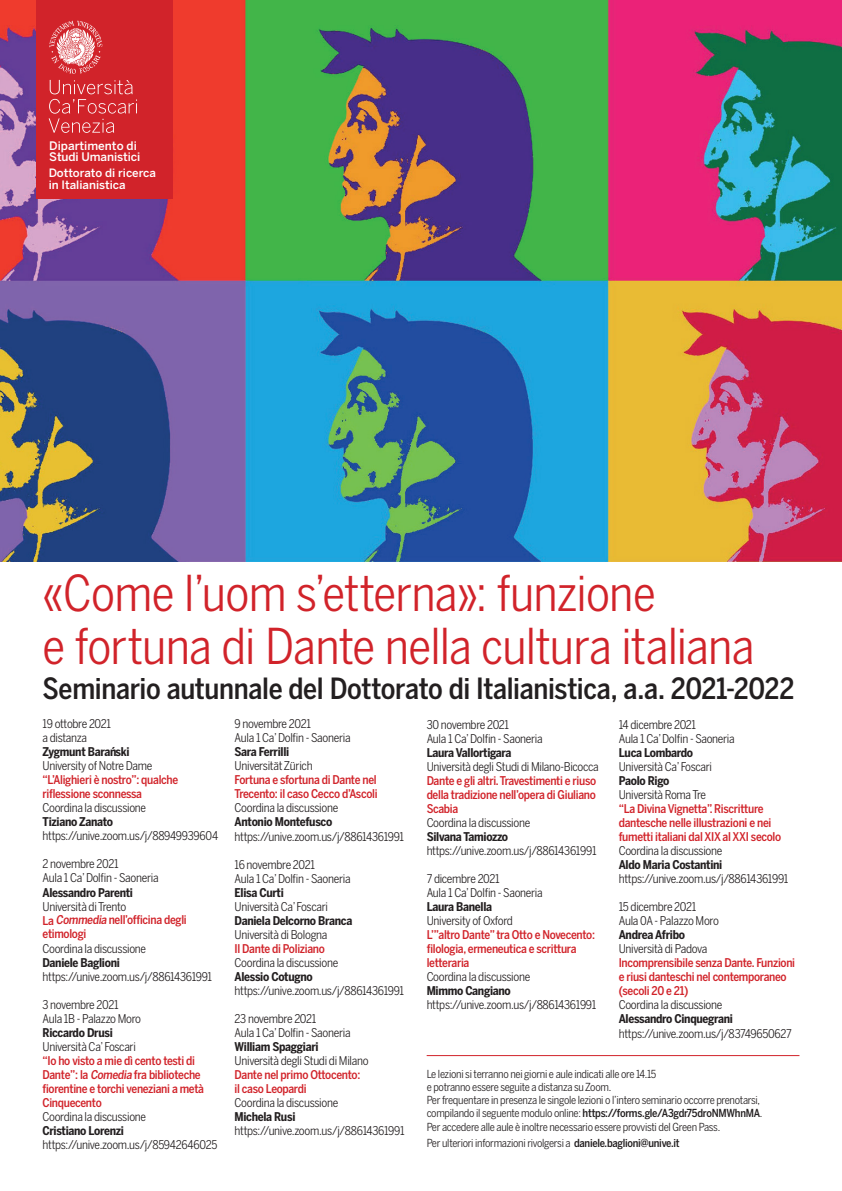
<style>
.page{position:relative;width:842px;height:1191px;background:#fff}
.page>*{position:absolute;margin:0;border:0;box-sizing:border-box;transform-origin:0 0}
.t1{font:49px/53px "Benton Sans Cond";letter-spacing:-.015em;color:#d1232a}
.t2{font:500 29px "Benton Sans Cond";letter-spacing:-.015em;color:#231f20}
.t3{font:12px/14px "Benton Sans Cond";letter-spacing:-.025em;color:#231f20}
.t4{font:500 12px/14px "Benton Sans Cond";letter-spacing:-.025em;color:#d1232a}
.t5{font:700 12px "Benton Sans Cond";letter-spacing:-.025em;color:#231f20}
.t6{font:500 11.7px/11.7px "Benton Sans";letter-spacing:-.01em;color:#fff}
.t7{font:500 11.5px/11.8px "Benton Sans";color:#fff}
.t8{font:11px/13.2px "Benton Sans Cond";letter-spacing:-.025em;color:#231f20}
.s1{font-weight:500}
</style>
<div class="page">
<img style="left:0;top:0;width:842px;height:561px">
<div style="left:37px;top:0;width:136px;height:198px;background:#d1232a"></div>
<svg style="left:49px;top:21px;width:53px;height:53px"></svg>
<svg style="left:49px;top:80px;width:88px;height:53px"></svg>
<hr style="left:427px;top:1055px;width:372px;height:1px;background:#d1232a">
<p class="t6" style="left:49px;top:139px;width:92px">Dipartimento di<br>Studi Umanistici</p>
<p class="t7" style="left:49px;top:167px;width:109px">Dottorato di ricerca in Italianistica</p>
<h1 class="t1" style="left:43px;top:566px;width:713px">«Come l’uom s’etterna»: funzione<br>e fortuna di Dante nella cultura italiana</h1>
<h2 class="t2" style="left:43px;top:671px;width:753px">Seminario autunnale del Dottorato di Italianistica, a.a. 2021-2022</h2>
<p class="t3" style="left:43px;top:717px;width:70px">19 ottobre 2021 a distanza</p>
<p class="t5" style="left:43px;top:745px;width:89px">Zygmunt Baran´ski</p>
<p class="t3" style="left:43px;top:759px;width:111px">University of Notre Dame</p>
<p class="t4" style="left:43px;top:773px;width:137px">“L’Alighieri è nostro”: qualche riflessione sconnessa</p>
<p class="t3" style="left:43px;top:801px;width:105px">Coordina la discussione</p>
<p class="t5" style="left:43px;top:815px;width:72px">Tiziano Zanato</p>
<p class="t3" style="left:43px;top:829px;width:177px">https://unive.zoom.us/j/88949939604</p>
<p class="t3" style="left:43px;top:857px;width:118px">2 novembre 2021<br>Aula 1 Ca’ Dolfin - Saoneria</p>
<p class="t5" style="left:43px;top:885px;width:92px">Alessandro Parenti</p>
<p class="t3" style="left:43px;top:899px;width:85px">Università di Trento</p>
<p class="t4" style="left:43px;top:913px;width:146px">La Commedia nell’officina degli etimologi</p>
<p class="t3" style="left:43px;top:941px;width:105px">Coordina la discussione</p>
<p class="t5" style="left:43px;top:955px;width:79px">Daniele Baglioni</p>
<p class="t3" style="left:43px;top:969px;width:171px">https://unive.zoom.us/j/88614361991</p>
<p class="t3" style="left:43px;top:997px;width:100px">3 novembre 2021<br>Aula 1B - Palazzo Moro</p>
<p class="t5" style="left:43px;top:1025px;width:72px">Riccardo Drusi</p>
<p class="t3" style="left:43px;top:1039px;width:95px">Università Ca’ Foscari</p>
<p class="t4" style="left:43px;top:1053px;width:163px">“Io ho visto a mie dì cento testi di<br>Dante”: la Comedia fra biblioteche fiorentine e torchi veneziani a metà<br>Cinquecento</p>
<p class="t3" style="left:43px;top:1109px;width:105px">Coordina la discussione</p>
<p class="t5" style="left:43px;top:1123px;width:83px">Cristiano Lorenzi</p>
<p class="t3" style="left:43px;top:1137px;width:176px">https://unive.zoom.us/j/85942646025</p>
<p class="t3" style="left:235px;top:717px;width:118px">9 novembre 2021<br>Aula 1 Ca’ Dolfin - Saoneria</p>
<p class="t5" style="left:235px;top:745px;width:56px">Sara Ferrilli</p>
<p class="t3" style="left:235px;top:759px;width:80px">Universität Zürich</p>
<p class="t4" style="left:235px;top:773px;width:144px">Fortuna e sfortuna di Dante nel<br>Trecento: il caso Cecco d’Ascoli</p>
<p class="t3" style="left:235px;top:801px;width:105px">Coordina la discussione</p>
<p class="t5" style="left:235px;top:815px;width:99px">Antonio Montefusco</p>
<p class="t3" style="left:235px;top:829px;width:171px">https://unive.zoom.us/j/88614361991</p>
<p class="t3" style="left:235px;top:857px;width:118px">16 novembre 2021<br>Aula 1 Ca’ Dolfin - Saoneria</p>
<p class="t5" style="left:235px;top:885px;width:51px">Elisa Curti</p>
<p class="t3" style="left:235px;top:899px;width:95px">Università Ca’ Foscari</p>
<p class="t5" style="left:235px;top:913px;width:119px">Daniela Delcorno Branca</p>
<p class="t3" style="left:235px;top:927px;width:94px">Università di Bologna</p>
<p class="t4" style="left:235px;top:941px;width:92px">Il Dante di Poliziano</p>
<p class="t3" style="left:235px;top:955px;width:105px">Coordina la discussione</p>
<p class="t5" style="left:235px;top:969px;width:80px">Alessio Cotugno</p>
<p class="t3" style="left:235px;top:983px;width:171px">https://unive.zoom.us/j/88614361991</p>
<p class="t3" style="left:235px;top:1011px;width:118px">23 novembre 2021<br>Aula 1 Ca’ Dolfin - Saoneria</p>
<p class="t5" style="left:235px;top:1039px;width:85px">William Spaggiari</p>
<p class="t3" style="left:235px;top:1053px;width:136px">Università degli Studi di Milano</p>
<p class="t4" style="left:235px;top:1067px;width:127px">Dante nel primo Ottocento: il caso Leopardi</p>
<p class="t3" style="left:235px;top:1095px;width:105px">Coordina la discussione</p>
<p class="t5" style="left:235px;top:1109px;width:62px">Michela Rusi</p>
<p class="t3" style="left:235px;top:1123px;width:172px">https://unive.zoom.us/j/88614361991</p>
<p class="t3" style="left:427px;top:717px;width:118px">30 novembre 2021<br>Aula 1 Ca’ Dolfin - Saoneria</p>
<p class="t5" style="left:427px;top:745px;width:86px">Laura Vallortigara</p>
<p class="t3" style="left:427px;top:759px;width:174px">Università degli Studi di Milano-Bicocca</p>
<p class="t4" style="left:427px;top:773px;width:171px;text-align:justify">Dante e gli altri. Travestimenti e riuso della tradizione nell’opera di Giuliano Scabia</p>
<p class="t3" style="left:427px;top:815px;width:105px">Coordina la discussione</p>
<p class="t5" style="left:427px;top:829px;width:83px">Silvana Tamiozzo</p>
<p class="t3" style="left:427px;top:843px;width:171px">https://unive.zoom.us/j/88614361991</p>
<p class="t3" style="left:427px;top:871px;width:118px">7 dicembre 2021<br>Aula 1 Ca’ Dolfin - Saoneria</p>
<p class="t5" style="left:427px;top:899px;width:67px">Laura Banella</p>
<p class="t3" style="left:427px;top:913px;width:88px">University of Oxford</p>
<p class="t4" style="left:427px;top:927px;width:170px">L’”altro Dante” tra Otto e Novecento: filologia, ermeneutica e scrittura letteraria</p>
<p class="t3" style="left:427px;top:969px;width:105px">Coordina la discussione</p>
<p class="t5" style="left:427px;top:983px;width:86px">Mimmo Cangiano</p>
<p class="t3" style="left:427px;top:997px;width:171px">https://unive.zoom.us/j/88614361991</p>
<p class="t3" style="left:619px;top:718px;width:118px">14 dicembre 2021<br>Aula 1 Ca’ Dolfin - Saoneria</p>
<p class="t5" style="left:619px;top:746px;width:76px">Luca Lombardo</p>
<p class="t3" style="left:619px;top:760px;width:95px">Università Ca’ Foscari</p>
<p class="t5" style="left:619px;top:774px;width:52px">Paolo Rigo</p>
<p class="t3" style="left:619px;top:788px;width:89px">Università Roma Tre</p>
<p class="t4" style="left:619px;top:802px;width:164px">“La Divina Vignetta”. Riscritture dantesche nelle illustrazioni e nei fumetti italiani dal XIX al XXI secolo</p>
<p class="t3" style="left:619px;top:844px;width:105px">Coordina la discussione</p>
<p class="t5" style="left:619px;top:858px;width:105px">Aldo Maria Costantini</p>
<p class="t3" style="left:619px;top:872px;width:171px">https://unive.zoom.us/j/88614361991</p>
<p class="t3" style="left:619px;top:900px;width:102px">15 dicembre 2021<br>Aula 0A - Palazzo Moro</p>
<p class="t5" style="left:619px;top:928px;width:68px">Andrea Afribo</p>
<p class="t3" style="left:619px;top:942px;width:90px">Università di Padova</p>
<p class="t4" style="left:619px;top:956px;width:178px">Incomprensibile senza Dante. Funzioni e riusi danteschi nel contemporaneo (secoli 20 e 21)</p>
<p class="t3" style="left:619px;top:998px;width:105px">Coordina la discussione</p>
<p class="t5" style="left:619px;top:1012px;width:116px">Alessandro Cinquegrani</p>
<p class="t3" style="left:619px;top:1027px;width:174px">https://unive.zoom.us/j/83749650627</p>
<p class="t8" style="left:427px;top:1067px;width:337px">Le lezioni si terranno nei giorni e aule indicati alle ore 14.15<br>e potranno essere seguite a distanza su Zoom.<br>Per frequentare in presenza le singole lezioni o l’intero seminario occorre prenotarsi, compilando il seguente modulo online: <span class="s1">https://forms.gle/A3gdr75droNMWhnMA</span>.<br>Per accedere alle aule è inoltre necessario essere provvisti del Green Pass.</p>
<p class="t8" style="left:427px;top:1136px;width:254px">Per ulteriori informazioni rivolgersi a <span class="s1">daniele.baglioni@unive.it</span></p>
</div>
